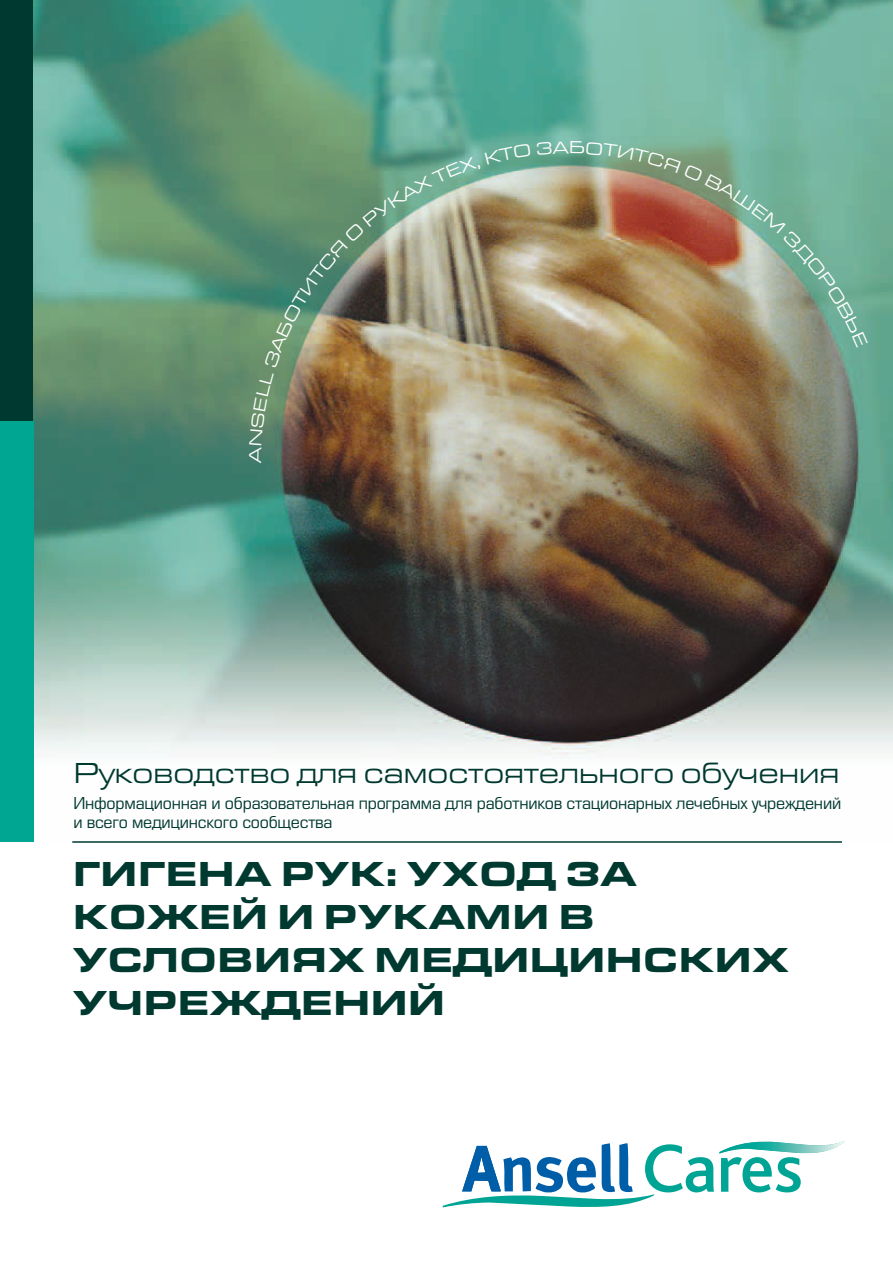
<style>
.page{position:relative;width:893px;height:1263px;background:#fff}
.page>*{position:absolute;margin:0;border:0;box-sizing:border-box;transform-origin:0 0}
.t1{font:900 36px/43.2px "Eurostile OT Ext";color:#00392f}
.t2{font:30px "Eurostile OT Ext";letter-spacing:-.02em;color:#00392f;scale:.96 1}
.t3{font:18px/19.5px "Eurostile OT";letter-spacing:-.01em;color:#00392f}
</style>
<div class="page">
<img style="left:33px;top:0;width:860px;height:842px">
<svg style="left:443px;top:1140px;width:402px;height:67px"></svg>
<div style="left:0;top:421px;width:33px;height:421px;background:#00a691"></div>
<div style="left:0;top:0;width:33px;height:421px;background:#00392f"></div>
<hr style="left:72px;top:841px;width:770px;height:2px;background:#00392f">
<img style="left:249px;top:144px;width:282px;height:319px">
<img style="left:537px;top:141px;width:331px;height:207px">
<h2 class="t2" style="left:74px;top:757px;width:799px">Руководство для самостоятельного обучения</h2>
<p class="t3" style="left:73px;top:794px;width:769px">Информационная и образовательная программа для работников стационарных лечебных учреждений и всего медицинского сообщества</p>
<h1 class="t1" style="left:73px;top:852px;width:719px">ГИГЕНА РУК: УХОД ЗА<br>КОЖЕЙ И РУКАМИ В<br>УСЛОВИЯХ МЕДИЦИНСКИХ<br>УЧРЕЖДЕНИЙ</h1>
</div>
